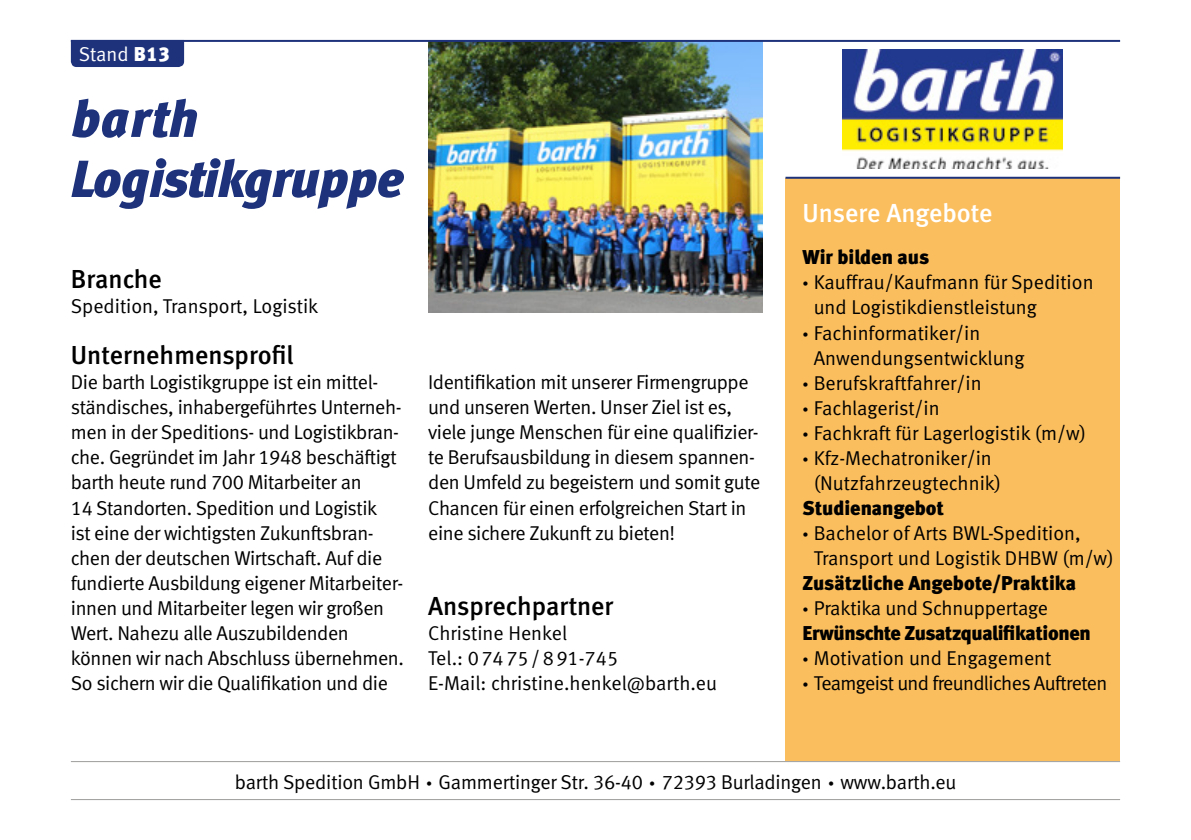
<style>
.page{position:relative;width:1191px;height:840px;background:#fff}
.page>*{position:absolute;margin:0;border:0;box-sizing:border-box;transform-origin:0 0}
.t1{font:italic 52px/60px "Meta Black LF";letter-spacing:-.01em;color:#1d327b}
.t2{font:26px "Meta Medium LF";color:#000}
.t3{font:26px "Meta Medium LF";letter-spacing:-.005em;color:#fff}
.t4{font:20px/25px "Meta Normal LF";letter-spacing:-.02em;color:#000}
.t5{font:20px/25px "Meta Normal LF";color:#000}
.t6{font:20px "Meta Black LF";letter-spacing:-.005em;color:#000}
.t7{font:20px "Meta Normal LF";color:#fff}
.s1{font-family:"Meta Black LF"}
</style>
<div class="page">
<div style="left:785px;top:179px;width:335px;height:581px;background:#fbbe5e"></div>
<img style="left:428px;top:42px;width:335px;height:271px">
<div style="left:71px;top:42px;width:113px;height:25px;background:#1d327b"></div>
<hr style="left:71px;top:40px;width:1049px;height:2px;background:#1d327b">
<hr style="left:71px;top:760px;width:1049px;height:1px;background:#9d9d9c">
<hr style="left:71px;top:798px;width:1049px;height:1px;background:#9d9d9c">
<hr style="left:785px;top:177px;width:335px;height:2px;background:#1d327b">
<img style="left:843px;top:50px;width:219px;height:118px">
<p class="t7" style="left:79px;top:42px;width:92px">Stand <span class="s1">B13</span></p>
<h1 class="t1" style="left:71px;top:88px;width:334px">barth<br>Logistikgruppe</h1>
<h2 class="t2" style="left:71px;top:264px;width:93px">Branche</h2>
<p class="t5" style="left:71px;top:293px;width:249px">Spedition, Transport, Logistik</p>
<h2 class="t2" style="left:71px;top:340px;width:224px">Unternehmensprofil</h2>
<p class="t4" style="left:71px;top:369px;width:334px">Die barth Logistikgruppe ist ein mittel&shy;ständisches, inhabergeführtes Unterneh&shy;men in der Speditions- und Logistikbran&shy;che. Gegründet im Jahr 1948 beschäftigt barth heute rund 700 Mitarbeiter an<br>14 Standorten. Spedition und Logistik<br>ist eine der wichtigsten Zukunftsbran&shy;chen der deutschen Wirtschaft. Auf die fundierte Ausbildung eigener Mitarbeiter&shy;innen und Mitarbeiter legen wir großen Wert. Nahezu alle Auszubildenden können wir nach Abschluss übernehmen.<br>So sichern wir die Qualifikation und die</p>
<p class="t4" style="left:428px;top:369px;width:334px">Identifikation mit unserer Firmengruppe und unseren Werten. Unser Ziel ist es, viele junge Menschen für eine qualifizier&shy;te Berufsausbildung in diesem spannen&shy;den Umfeld zu begeistern und somit gute Chancen für einen erfolgreichen Start in eine sichere Zukunft zu bieten!</p>
<h2 class="t2" style="left:428px;top:590px;width:187px">Ansprechpartner</h2>
<p class="t5" style="left:428px;top:619px;width:290px">Christine Henkel<br>Tel.: 07475/891-745<br>E-Mail: christine.henkel@barth.eu</p>
<h2 class="t3" style="left:802px;top:197px;width:192px">Unsere Angebote</h2>
<p class="t6" style="left:802px;top:245px;width:128px">Wir bilden aus</p>
<p class="t5" style="left:802px;top:269px;width:292px"><span class="s1">·</span> Kauffrau/Kaufmann für Spedition</p>
<p class="t4" style="left:814px;top:294px;width:224px">und Logistikdienstleistung</p>
<p class="t5" style="left:802px;top:319px;width:179px"><span class="s1">·</span> Fachinformatiker/in</p>
<p class="t4" style="left:814px;top:344px;width:212px">Anwendungsentwicklung</p>
<p class="t5" style="left:802px;top:369px;width:181px"><span class="s1">·</span> Berufskraftfahrer/in</p>
<p class="t4" style="left:802px;top:394px;width:139px"><span class="s1">·</span> Fachlagerist/in</p>
<p class="t5" style="left:802px;top:419px;width:285px"><span class="s1">·</span> Fachkraft für Lagerlogistik (m/w)</p>
<p class="t5" style="left:802px;top:444px;width:191px"><span class="s1">·</span> Kfz-Mechatroniker/in</p>
<p class="t5" style="left:814px;top:469px;width:189px">(Nutzfahrzeugtechnik)</p>
<p class="t6" style="left:802px;top:495px;width:143px">Studienangebot</p>
<p class="t5" style="left:814px;top:519px;width:301px;text-indent:-11px"><span class="s1">·</span> Bachelor of Arts BWL-Spedition,<br>Transport und Logistik DHBW (m/w)</p>
<p class="t6" style="left:802px;top:570px;width:275px">Zusätzliche Angebote/Praktika</p>
<p class="t4" style="left:802px;top:594px;width:247px"><span class="s1">·</span> Praktika und Schnuppertage</p>
<p class="t6" style="left:802px;top:620px;width:290px">Erwünschte Zusatzqualifikationen</p>
<p class="t4" style="left:802px;top:644px;width:306px"><span class="s1">·</span> Motivation und Engagement<br><span class="s1">·</span> Teamgeist und freundliches Auftreten</p>
<p class="t4" style="left:235px;top:768px;width:723px">barth Spedition GmbH <span class="s1">·</span> Gammertinger Str. 36-40 <span class="s1">·</span> 72393 Burladingen <span class="s1">·</span> www.barth.eu</p>
</div>
